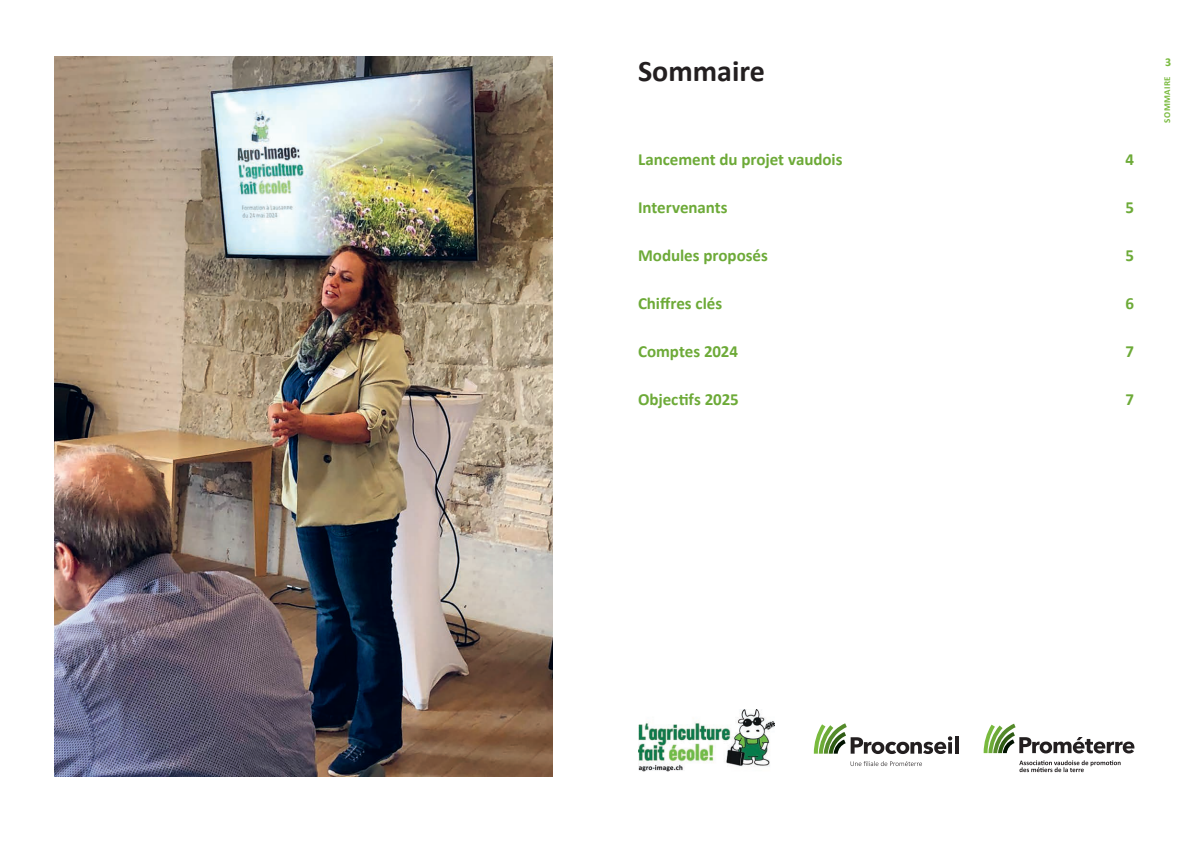
<style>
.page{position:relative;width:1191px;height:842px;background:#fff}
.page>*{position:absolute;margin:0;border:0;box-sizing:border-box;transform-origin:0 0}
.titre{font:700 30px "Calibri";color:#231f20}
.txt_courant{font:700 17px "Calibri";letter-spacing:-.005em;color:#6daa38}
.t1{font:700 12px "Calibri";color:#79ba3e}
.t2{font:700 9px "Calibri";letter-spacing:.04em;color:#79ba3e}
</style>
<div class="page">
<img style="left:54px;top:57px;width:499px;height:719px">
<img style="left:639px;top:709px;width:135px;height:62px">
<svg style="left:955px;top:736px;width:3px;height:18px"></svg>
<svg style="left:814px;top:723px;width:138px;height:31px"></svg>
<svg style="left:850px;top:761px;width:72px;height:5px"></svg>
<svg style="left:983px;top:724px;width:151px;height:29px"></svg>
<svg style="left:1019px;top:760px;width:101px;height:12px"></svg>
<p class="titre" style="left:638px;top:50px;width:128px">Sommaire</p>
<p class="txt_courant" style="left:638px;top:147px;width:206px">Lancement du projet vaudois</p>
<p class="txt_courant" style="left:1125px;top:147px;width:10px">4</p>
<p class="txt_courant" style="left:638px;top:195px;width:91px">Intervenants</p>
<p class="txt_courant" style="left:1125px;top:195px;width:10px">5</p>
<p class="txt_courant" style="left:638px;top:243px;width:131px">Modules proposés</p>
<p class="txt_courant" style="left:1125px;top:243px;width:10px">5</p>
<p class="txt_courant" style="left:638px;top:291px;width:86px">Chiffres clés</p>
<p class="txt_courant" style="left:1125px;top:291px;width:10px">6</p>
<p class="txt_courant" style="left:638px;top:339px;width:102px">Comptes 2024</p>
<p class="txt_courant" style="left:1125px;top:339px;width:10px">7</p>
<p class="txt_courant" style="left:638px;top:387px;width:102px">Objectifs 2025</p>
<p class="txt_courant" style="left:1125px;top:387px;width:10px">7</p>
<p class="t1" style="left:1165px;top:53px;width:8px">3</p>
<p class="t2" style="left:1160px;top:122px;width:47px;rotate:-90deg">SOMMAIRE</p>
</div>
